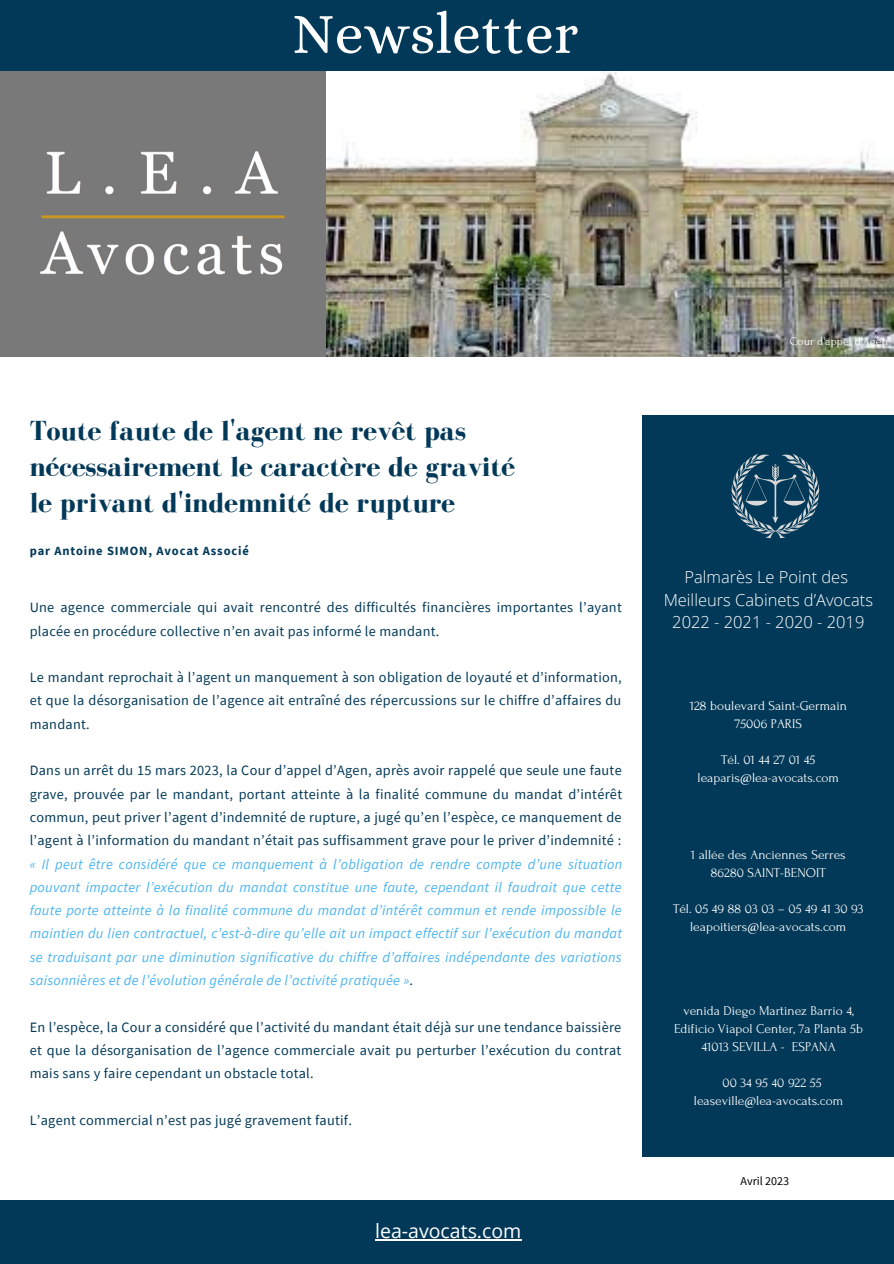
<style>
.page{position:relative;width:894px;height:1264px;background:#fff}
.page>*{position:absolute;margin:0;border:0;box-sizing:border-box;transform-origin:0 0}
.t1{font:57.75px "Alice";color:#fefefe}
.t2{font:700 28.35px/36px "Bodoni FLF";color:#033958}
.t3{font:19.5px "Open Sans";color:#fefefe}
.t4{font:300 16.5px/22.5px "Open Sans";color:#fff;text-align:center}
.t5{font:14.25px/23.2px "Source Sans Pro";letter-spacing:.02em;color:#033958;text-align:justify}
.t6{font:italic 14.25px/23.2px "Source Sans Pro";letter-spacing:.02em;color:#4bb4ef;text-align:justify}
.t7{font:13.5px/18px "Forum";color:#fff;text-align:center}
.t8{font:700 12.45px "Source Sans Pro";letter-spacing:.07em;color:#033958}
.t9{font:12px "Forum";color:#fefefe}
.t10{font:12px "Source Sans Pro";color:#000}
.s1{font-style:normal;color:#033958}
</style>
<div class="page">
<div style="left:0;top:0;width:893px;height:71px;background:#033958"></div>
<div style="left:0;top:1200px;width:893px;height:63px;background:#033958"></div>
<div style="left:642px;top:415px;width:251px;height:742px;background:#033958"></div>
<svg style="left:731px;top:453px;width:88px;height:85px"></svg>
<img style="left:0;top:71px;width:893px;height:285px">
<hr style="left:375px;top:1238px;width:146px;height:1px;background:#fefefe">
<h1 class="t1" style="left:292px;top:0;width:288px">Newsletter</h1>
<h2 class="t2" style="left:30px;top:412px;width:486px">Toute faute de l'agent ne revêt pas nécessairement le caractère de gravité le privant d'indemnité de rupture</h2>
<p class="t8" style="left:30px;top:543px;width:221px">par Antoine SIMON, Avocat Associé</p>
<p class="t5" style="left:30px;top:595px;width:593px">Une agence commerciale qui avait rencontré des difficultés financières importantes l’ayant placée en procédure collective n’en avait pas informé le mandant.</p>
<p class="t5" style="left:30px;top:665px;width:593px">Le mandant reprochait à l’agent un manquement à son obligation de loyauté et d’information, et que la désorganisation de l’agence ait entraîné des répercussions sur le chiffre d’affaires du mandant.</p>
<p class="t5" style="left:30px;top:758px;width:593px">Dans un arrêt du 15 mars 2023, la Cour d’appel d’Agen, après avoir rappelé que seule une faute grave, prouvée par le mandant, portant atteinte à la finalité commune du mandat d’intérêt commun, peut priver l’agent d’indemnité de rupture, a jugé qu’en l’espèce, ce manquement de l’agent à l’information du mandant n’était pas suffisamment grave pour le priver d’indemnité :</p>
<p class="t6" style="left:30px;top:851px;width:593px">« Il peut être considéré que ce manquement à l’obligation de rendre compte d’une situation pouvant impacter l’exécution du mandat constitue une faute, cependant il faudrait que cette faute porte atteinte à la finalité commune du mandat d’intérêt commun et rende impossible le maintien du lien contractuel, c’est-à-dire qu’elle ait un impact effectif sur l’exécution du mandat se traduisant par une diminution significative du chiffre d’affaires indépendante des variations saisonnières et de l’évolution générale de l’activité pratiquée »<span class="s1">.</span></p>
<p class="t5" style="left:30px;top:1014px;width:593px">En l’espèce, la Cour a considéré que l’activité du mandant était déjà sur une tendance baissière et que la désorganisation de l’agence commerciale avait pu perturber l’exécution du contrat mais sans y faire cependant un obstacle total.</p>
<p class="t5" style="left:30px;top:1108px;width:323px">L’agent commercial n’est pas jugé gravement fautif.</p>
<h3 class="t3" style="left:375px;top:1216px;width:148px">lea-avocats.com</h3>
<p class="t9" style="left:789px;top:335px;width:100px">Cour d'appel d'Agen</p>
<p class="t4" style="left:663px;top:565px;width:211px">Palmarès Le Point des<br>Meilleurs Cabinets d’Avocats<br>2022 - 2021 - 2020 - 2019</p>
<p class="t7" style="left:689px;top:697px;width:159px">128 boulevard Saint-Germain<br>75006 PARIS</p>
<p class="t7" style="left:697px;top:751px;width:143px">Tél. 01 44 27 01 45 leaparis@lea-avocats.com</p>
<p class="t7" style="left:690px;top:846px;width:156px">1 allée des Anciennes Serres<br>86280 SAINT-BENOIT</p>
<p class="t7" style="left:673px;top:900px;width:192px">Tél. 05 49 88 03 03 – 05 49 41 30 93 leapoitiers@lea-avocats.com</p>
<p class="t7" style="left:673px;top:1002px;width:191px">venida Diego Martinez Barrio 4,<br>Edificio Viapol Center, 7a Planta 5b<br>41013 SEVILLA - ESPANA</p>
<p class="t7" style="left:693px;top:1074px;width:151px">00 34 95 40 922 55 leaseville@lea-avocats.com</p>
<p class="t10" style="left:740px;top:1173px;width:50px">Avril 2023</p>
</div>
